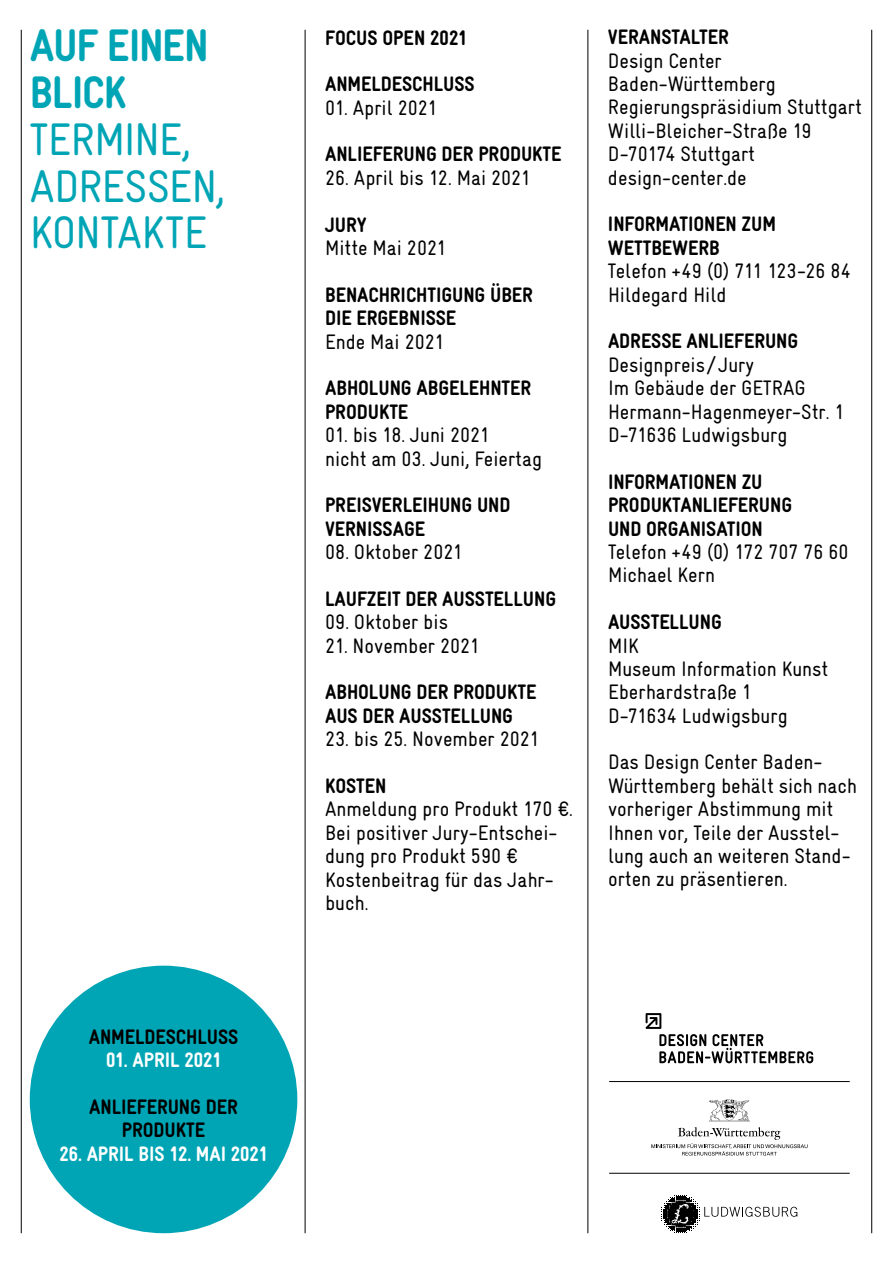
<style>
.page{position:relative;width:893px;height:1263px;background:#fff}
.page>*{position:absolute;margin:0;border:0;box-sizing:border-box;transform-origin:0 0}
.t1{font:45.75px/46.8px "Gravur Condensed";letter-spacing:-.02em;color:#00a5b5}
.t2{font:900 45.75px/46.8px "Gravur Condensed";letter-spacing:-.03em;color:#00a5b5}
.t3{font:21px/23.4px "Gravur Condensed";color:#000}
.t4{font:900 21px/23.4px "Gravur Condensed";letter-spacing:-.005em;color:#000}
.t5{font:900 21px "Gravur Condensed";letter-spacing:-.005em;color:#fff}
</style>
<div class="page">
<hr style="left:305px;top:30px;width:1px;height:1203px;background:#000">
<hr style="left:21px;top:30px;width:1px;height:1203px;background:#000">
<hr style="left:588px;top:30px;width:1px;height:1203px;background:#000">
<hr style="left:871px;top:30px;width:1px;height:1203px;background:#000">
<svg style="left:661px;top:1195px;width:136px;height:38px"></svg>
<svg style="left:651px;top:1099px;width:157px;height:56px"></svg>
<svg style="left:646px;top:1013px;width:167px;height:50px"></svg>
<hr style="left:609px;top:1081px;width:241px;height:1px;background:#000">
<hr style="left:609px;top:1173px;width:241px;height:1px;background:#000">
<div style="left:30px;top:966px;width:267px;height:267px;background:#00a5b5;border-radius:50%"></div>
<h1 class="t2" style="left:30px;top:22px;width:181px">AUF EINEN<br>BLICK</h1>
<h1 class="t1" style="left:30px;top:116px;width:197px">TERMINE,<br>ADRESSEN,<br>KONTAKTE</h1>
<p class="t4" style="left:89px;top:1025px;width:151px">ANMELDESCHLUSS</p>
<p class="t5" style="left:106px;top:1048px;width:116px">01. APRIL 2021</p>
<p class="t4" style="left:89px;top:1095px;width:150px;text-align:center">ANLIEFERUNG DER<br>PRODUKTE</p>
<p class="t5" style="left:59px;top:1142px;width:210px">26. APRIL BIS 12. MAI 2021</p>
<p class="t4" style="left:325px;top:26px;width:143px">FOCUS OPEN 2021</p>
<p class="t4" style="left:325px;top:72px;width:151px">ANMELDESCHLUSS</p>
<p class="t3" style="left:325px;top:96px;width:114px">01. April 2021</p>
<p class="t4" style="left:325px;top:143px;width:238px">ANLIEFERUNG DER PRODUKTE</p>
<p class="t3" style="left:325px;top:166px;width:207px">26. April bis 12. Mai 2021</p>
<p class="t4" style="left:325px;top:213px;width:43px">JURY</p>
<p class="t3" style="left:325px;top:236px;width:123px">Mitte Mai 2021</p>
<p class="t4" style="left:325px;top:283px;width:209px">BENACHRICHTIGUNG ÜBER<br>DIE ERGEBNISSE</p>
<p class="t3" style="left:325px;top:330px;width:121px">Ende Mai 2021</p>
<p class="t4" style="left:325px;top:376px;width:208px">ABHOLUNG ABGELEHNTER<br>PRODUKTE</p>
<p class="t3" style="left:325px;top:423px;width:218px">01. bis 18. Juni 2021<br>nicht am 03. Juni, Feiertag</p>
<p class="t4" style="left:325px;top:493px;width:187px">PREISVERLEIHUNG UND<br>VERNISSAGE</p>
<p class="t3" style="left:325px;top:540px;width:139px">08. Oktober 2021</p>
<p class="t4" style="left:325px;top:587px;width:233px">LAUFZEIT DER AUSSTELLUNG</p>
<p class="t3" style="left:325px;top:610px;width:124px">09. Oktober bis</p>
<p class="t3" style="left:325px;top:634px;width:156px">21. November 2021</p>
<p class="t4" style="left:325px;top:680px;width:213px">ABHOLUNG DER PRODUKTE<br>AUS DER AUSSTELLUNG</p>
<p class="t3" style="left:325px;top:727px;width:216px">23. bis 25. November 2021</p>
<p class="t4" style="left:325px;top:774px;width:63px">KOSTEN</p>
<p class="t3" style="left:325px;top:797px;width:249px">Anmeldung pro Produkt 170 €.<br>Bei positiver Jury-Entschei&shy;dung pro Produkt 590 €<br>Kostenbeitrag für das Jahr&shy;buch.</p>
<p class="t4" style="left:608px;top:25px;width:122px">VERANSTALTER</p>
<p class="t3" style="left:608px;top:49px;width:255px">Design Center<br>Baden-Württemberg<br>Regierungspräsidium Stuttgart<br>Willi-Bleicher-Straße 19<br>D-70174 Stuttgart design-center.de</p>
<p class="t4" style="left:608px;top:213px;width:170px">INFORMATIONEN ZUM<br>WETTBEWERB</p>
<p class="t3" style="left:608px;top:259px;width:244px">Telefon +49 (0) 711 123-26 84<br>Hildegard Hild</p>
<p class="t4" style="left:608px;top:329px;width:192px">ADRESSE ANLIEFERUNG</p>
<p class="t3" style="left:608px;top:353px;width:238px">Designpreis / Jury<br>Im Gebäude der GETRAG<br>Hermann-Hagenmeyer-Str. 1<br>D-71636 Ludwigsburg</p>
<p class="t4" style="left:608px;top:470px;width:186px">INFORMATIONEN ZU<br>PRODUKTANLIEFERUNG<br>UND ORGANISATION</p>
<p class="t3" style="left:608px;top:540px;width:242px">Telefon +49 (0) 172 707 76 60<br>Michael Kern</p>
<p class="t4" style="left:608px;top:610px;width:115px">AUSSTELLUNG</p>
<p class="t3" style="left:608px;top:633px;width:222px">MIK<br>Museum Information Kunst<br>Eberhardstraße 1<br>D-71634 Ludwigsburg</p>
<p class="t3" style="left:608px;top:750px;width:250px">Das Design Center Baden-<br>Württemberg behält sich nach vorheriger Abstimmung mit<br>Ihnen vor, Teile der Ausstel&shy;lung auch an weiteren Stand&shy;orten zu präsentieren.</p>
</div>
